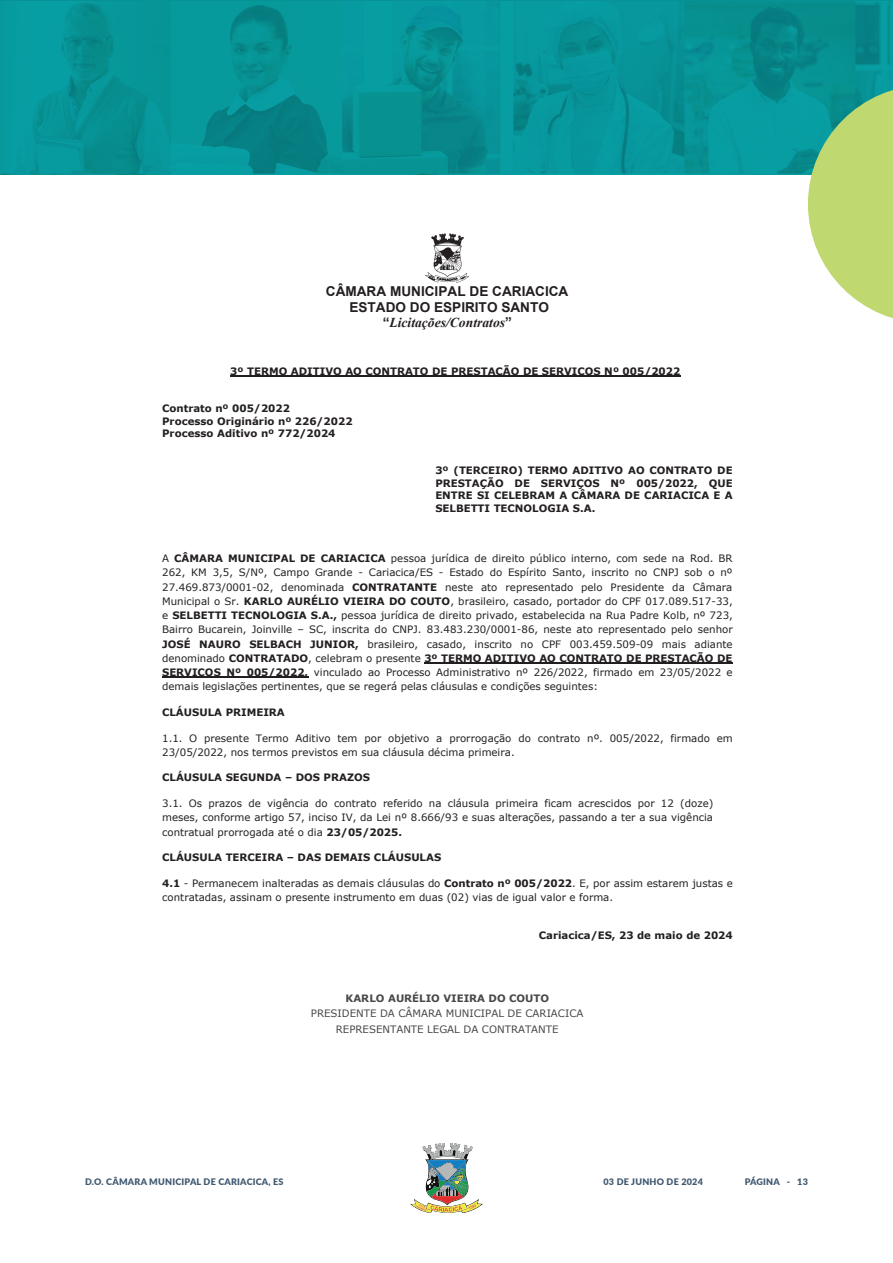
<style>
.page{position:relative;width:893px;height:1263px;background:#fff}
.page>*{position:absolute;margin:0;border:0;box-sizing:border-box;transform-origin:0 0}
.t1{font:700 13.65px/15.6px "Arial";color:#231f20;text-align:center}
.t2{font:10.2px/14.2px "Verdana";color:#231f20;text-align:justify}
.t3{font:700 10.2px/12.5px "Verdana";color:#231f20}
.t4{font:10.2px/15.5px "Verdana";color:#474849;text-align:center}
.t5{font:900 9px "Lato";letter-spacing:.025em;color:#405970}
.s1{font-family:"Times New Roman";font-style:italic}
.s2{font-weight:700}
</style>
<div class="page">
<svg style="left:410px;top:1143px;width:73px;height:70px"></svg>
<img style="left:0;top:2px;width:893px;height:172px">
<img style="left:425px;top:233px;width:44px;height:50px">
<hr style="left:230px;top:376px;width:450px;height:1px;background:#231f20">
<hr style="left:424px;top:662px;width:309px;height:2px;background:#231f20">
<hr style="left:162px;top:677px;width:146px;height:1px;background:#231f20">
<svg style="left:808px;top:85px;width:85px;height:233px;background:#abd288"></svg>
<p class="t1" style="left:326px;top:284px;width:244px">CÂMARA MUNICIPAL DE CARIACICA<br>ESTADO DO ESPIRITO SANTO “<span class="s1">Licitações/Contratos</span>”</p>
<p class="t3" style="left:230px;top:365px;width:451px">3º TERMO ADITIVO AO CONTRATO DE PRESTAÇÃO DE SERVIÇOS Nº 005/2022</p>
<p class="t3" style="left:162px;top:402px;width:192px">Contrato nº 005/2022<br>Processo Originário nº 226/2022<br>Processo Aditivo nº 772/2024</p>
<p class="t3" style="left:435px;top:464px;width:299px;text-align:justify">3º (TERCEIRO) TERMO ADITIVO AO CONTRATO DE PRESTAÇÃO DE SERVIÇOS Nº 005/2022, QUE ENTRE SI CELEBRAM A CÂMARA DE CARIACICA E A SELBETTI TECNOLOGIA S.A.</p>
<p class="t2" style="left:162px;top:551px;width:572px">A <span class="s2">CÂMARA MUNICIPAL DE CARIACICA</span> pessoa jurídica de direito público interno, com sede na Rod. BR 262, KM 3,5, S/Nº, Campo Grande - Cariacica/ES - Estado do Espírito Santo, inscrito no CNPJ sob o nº 27.469.873/0001-02, denominada <span class="s2">CONTRATANTE</span> neste ato representado pelo Presidente da Câmara Municipal o Sr. <span class="s2">KARLO AURÉLIO VIEIRA DO COUTO</span>, brasileiro, casado, portador do CPF 017.089.517-33, e <span class="s2">SELBETTI TECNOLOGIA S.A.,</span> pessoa jurídica de direito privado, estabelecida na Rua Padre Kolb, nº 723, Bairro Bucarein, Joinville – SC, inscrita do CNPJ. 83.483.230/0001-86, neste ato representado pelo senhor <span class="s2">JOSÉ NAURO SELBACH JUNIOR,</span> brasileiro, casado, inscrito no CPF 003.459.509-09 mais adiante denominado <span class="s2">CONTRATADO</span>, celebram o presente <span class="s2">3º TERMO ADITIVO AO CONTRATO DE PRESTAÇÃO DE SERVIÇOS Nº 005/2022,</span> vinculado ao Processo Administrativo nº 226/2022, firmado em 23/05/2022 e demais legislações pertinentes, que se regerá pelas cláusulas e condições seguintes:</p>
<p class="t3" style="left:162px;top:706px;width:124px">CLÁUSULA PRIMEIRA</p>
<p class="t2" style="left:162px;top:731px;width:572px">1.1. O presente Termo Aditivo tem por objetivo a prorrogação do contrato nº. 005/2022, firmado em<br>23/05/2022, nos termos previstos em sua cláusula décima primeira.</p>
<p class="t3" style="left:162px;top:771px;width:209px">CLÁUSULA SEGUNDA – DOS PRAZOS</p>
<p class="t2" style="left:162px;top:796px;width:553px">3.1. Os prazos de vigência do contrato referido na cláusula primeira ficam acrescidos por 12 (doze) meses, conforme artigo 57, inciso IV, da Lei nº 8.666/93 e suas alterações, passando a ter a sua vigência contratual prorrogada até o dia <span class="s2">23/05/2025.</span></p>
<p class="t3" style="left:162px;top:851px;width:281px">CLÁUSULA TERCEIRA – DAS DEMAIS CLÁUSULAS</p>
<p class="t2" style="left:162px;top:876px;width:572px"><span class="s2">4.1</span> - Permanecem inalteradas as demais cláusulas do <span class="s2">Contrato nº 005/2022</span>. E, por assim estarem justas e contratadas, assinam o presente instrumento em duas (02) vias de igual valor e forma.</p>
<p class="t3" style="left:539px;top:929px;width:195px">Cariacica/ES, 23 de maio de 2024</p>
<p class="t4" style="left:311px;top:990px;width:274px"><span class="s2">KARLO AURÉLIO VIEIRA DO COUTO<br></span>PRESIDENTE DA CÂMARA MUNICIPAL DE CARIACICA<br>REPRESENTANTE LEGAL DA CONTRATANTE</p>
<p class="t5" style="left:85px;top:1175px;width:200px">D.O. CÂMARA MUNICIPAL DE CARIACICA, ES</p>
<p class="t5" style="left:603px;top:1175px;width:101px">03 DE JUNHO DE 2024</p>
<p class="t5" style="left:745px;top:1175px;width:65px">PÁGINA - 13</p>
</div>
